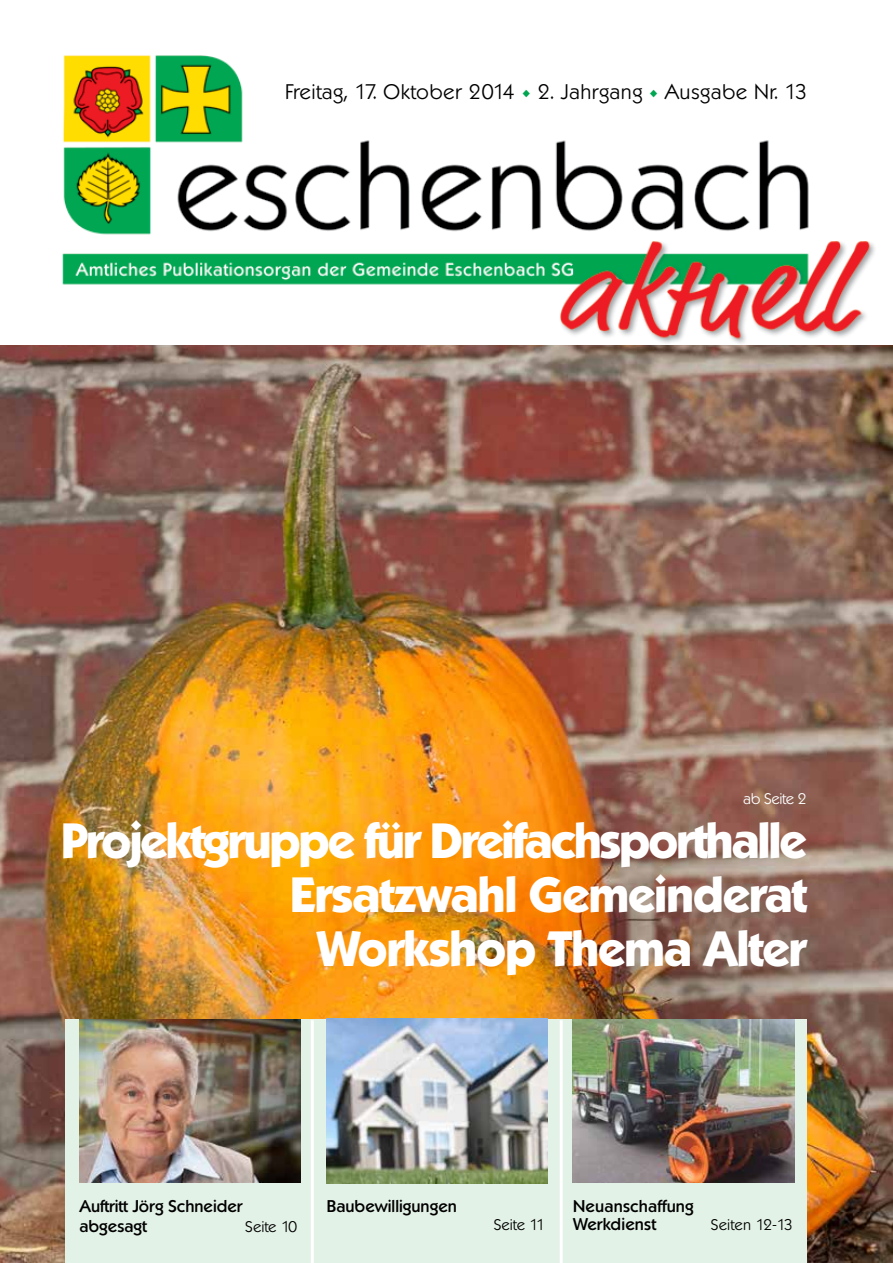
<style>
.page{position:relative;width:893px;height:1263px;background:#fff}
.page>*{position:absolute;margin:0;border:0;box-sizing:border-box;transform-origin:0 0}
.t1{font:700 48px/54px "Koblenz TS";letter-spacing:-.04em;color:#fff;text-align:right}
.t2{font:300 20.55px "Koblenz TS";letter-spacing:.02em;color:#000}
.t3{font:500 16.5px/18px "Koblenz TS";color:#000}
.t4{font:300 15px "Koblenz TS";color:#000}
.t5{font:300 15px "Koblenz TS";letter-spacing:-.025em;color:#fff}
.s1{font-weight:700;font-size:32.1px;color:#00a651}
</style>
<div class="page">
<img style="left:0;top:345px;width:893px;height:918px">
<div style="left:65px;top:1019px;width:741px;height:244px;background:#e3f2e7"></div>
<hr style="left:560px;top:1020px;width:3px;height:243px;background:#fff">
<hr style="left:311px;top:1020px;width:3px;height:243px;background:#fff">
<img style="left:62px;top:55px;width:813px;height:289px">
<img style="left:79px;top:1019px;width:221px;height:164px">
<img style="left:327px;top:1018px;width:221px;height:165px">
<img style="left:573px;top:1019px;width:221px;height:164px">
<p class="t2" style="left:285px;top:80px;width:524px">Freitag, 17. Oktober 2014 <span class="s1">•</span> 2. Jahrgang <span class="s1">•</span> Ausgabe Nr. 13</p>
<p class="t5" style="left:743px;top:789px;width:65px">ab Seite 2</p>
<p class="t1" style="left:61px;top:814px;width:747px">Projektgruppe für Dreifachsporthalle<br>Ersatzwahl Gemeinderat<br>Workshop Thema Alter</p>
<p class="t3" style="left:79px;top:1196px;width:165px;line-height:19.8px">Auftritt Jörg Schneider abgesagt</p>
<p class="t4" style="left:245px;top:1217px;width:54px">Seite 10</p>
<p class="t3" style="left:327px;top:1197px;width:132px">Baubewilligungen</p>
<p class="t4" style="left:494px;top:1215px;width:53px">Seite 11</p>
<p class="t3" style="left:573px;top:1197px;width:122px">Neuanschaffung<br>Werkdienst</p>
<p class="t4" style="left:711px;top:1215px;width:84px">Seiten 12-13</p>
</div>
